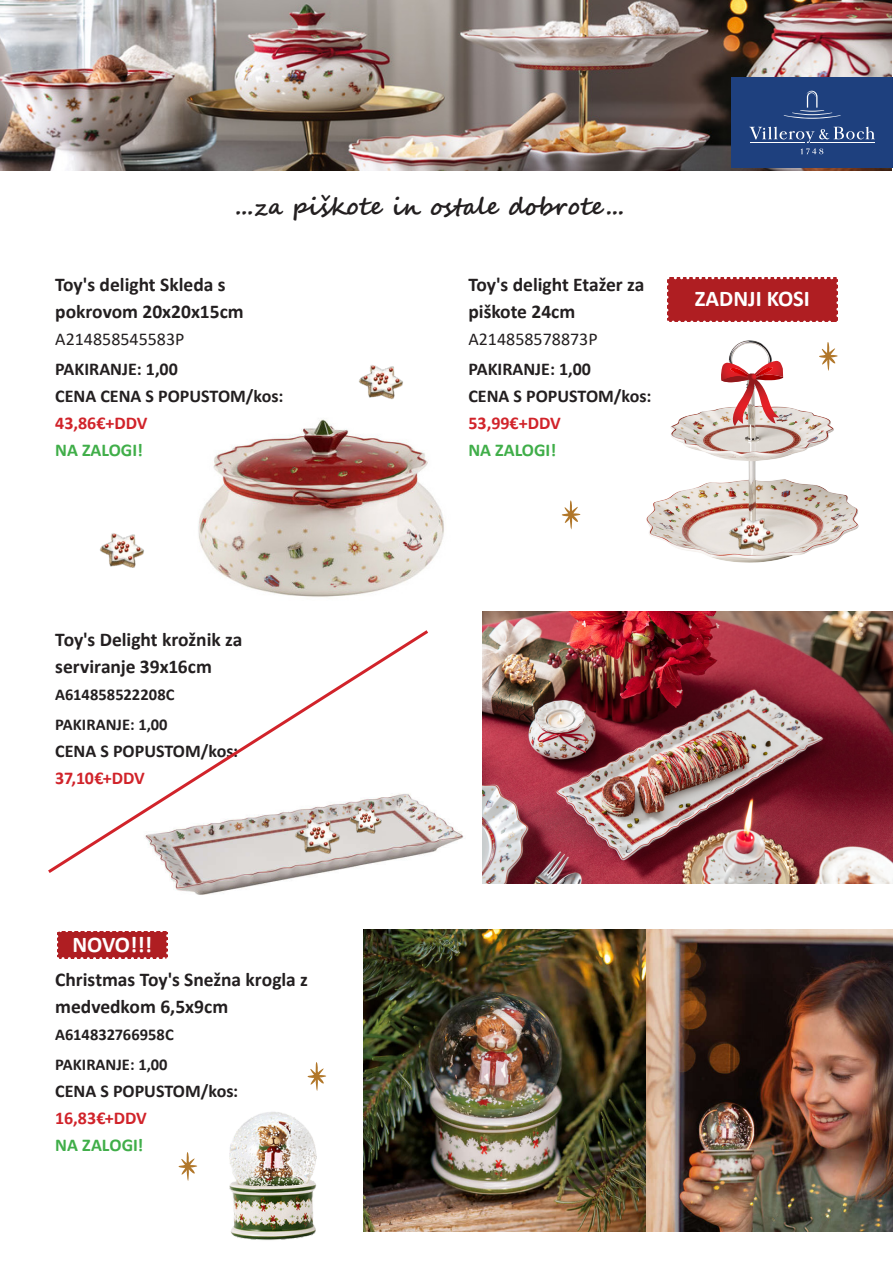
<style>
.page{position:relative;width:893px;height:1263px;background:#fff}
.page>*{position:absolute;margin:0;border:0;box-sizing:border-box;transform-origin:0 0}
.t1{font:700 24px "Segoe Script";color:#231f20}
.t2{font:700 22.5px "Calibri";color:#fff}
.t3{font:700 19.5px/27px "Calibri";color:#231f20}
.t4{font:700 18px/27px "Calibri";color:#231f20}
.t5{font:18px/30px "Calibri";color:#231f20}
.t6{font:700 16.5px/30px "Calibri";color:#231f20}
.s1{font-weight:700}
.s2{color:#d1232a}
.s3{color:#40ae49}
</style>
<div class="page">
<img style="left:198px;top:419px;width:323px;height:268px">
<img style="left:0;top:0;width:891px;height:170px">
<div style="left:731px;top:77px;width:162px;height:91px;background:#1e407e"></div>
<svg style="left:784px;top:91px;width:57px;height:28px"></svg>
<svg style="left:749px;top:127px;width:126px;height:27px"></svg>
<img style="left:483px;top:612px;width:410px;height:272px">
<img style="left:100px;top:533px;width:44px;height:35px">
<img style="left:359px;top:365px;width:44px;height:34px">
<img style="left:647px;top:341px;width:211px;height:221px">
<svg style="left:720px;top:361px;width:63px;height:65px"></svg>
<img style="left:170px;top:661px;width:303px;height:269px">
<img style="left:727px;top:514px;width:51px;height:40px">
<svg style="left:819px;top:342px;width:19px;height:30px"></svg>
<svg style="left:561px;top:500px;width:20px;height:30px"></svg>
<svg style="left:48px;top:627px;width:383px;height:249px"></svg>
<div style="left:667px;top:277px;width:171px;height:45px;background:#af1e22"></div>
<img style="left:363px;top:930px;width:530px;height:302px">
<img style="left:229px;top:1057px;width:163px;height:183px">
<svg style="left:178px;top:1152px;width:19px;height:29px"></svg>
<svg style="left:57px;top:931px;width:111px;height:28px;background:#b2292c"></svg>
<p class="t1" style="left:236px;top:187px;width:390px">...za piškote in ostale dobrote...</p>
<p class="t3" style="left:55px;top:271px;width:190px">Toy's delight Skleda s pokrovom 20x20x15cm</p>
<p class="t5" style="left:55px;top:323px;width:131px">A214858545583P<br><span class="s1">PAKIRANJE: 1,00</span></p>
<p class="t4" style="left:55px;top:382px;width:230px">CENA CENA S POPUSTOM/kos:<br><span class="s2">43,86€+DDV<br></span><span class="s3">NA ZALOGI!</span></p>
<p class="t3" style="left:468px;top:270px;width:177px">Toy's delight Etažer za piškote 24cm</p>
<p class="t5" style="left:468px;top:323px;width:131px">A214858578873P<br><span class="s1">PAKIRANJE: 1,00</span></p>
<p class="t4" style="left:468px;top:382px;width:185px">CENA S POPUSTOM/kos:<br><span class="s2">53,99€+DDV<br></span><span class="s3">NA ZALOGI!</span></p>
<p class="t2" style="left:695px;top:283px;width:116px">ZADNJI KOSI</p>
<p class="t3" style="left:55px;top:626px;width:189px">Toy's Delight krožnik za serviranje 39x16cm</p>
<p class="t6" style="left:55px;top:679px;width:121px">A614858522208C<br>PAKIRANJE: 1,00</p>
<p class="t4" style="left:55px;top:737px;width:184px">CENA S POPUSTOM/kos:<br><span class="s2">37,10€+DDV</span></p>
<p class="t2" style="left:72px;top:928px;width:81px">NOVO!!!</p>
<p class="t3" style="left:55px;top:966px;width:254px">Christmas Toy's Snežna krogla z medvedkom 6,5x9cm</p>
<p class="t6" style="left:55px;top:1019px;width:120px">A614832766958C<br>PAKIRANJE: 1,00</p>
<p class="t4" style="left:55px;top:1077px;width:184px">CENA S POPUSTOM/kos:<br><span class="s2">16,83€+DDV<br></span><span class="s3">NA ZALOGI!</span></p>
</div>
